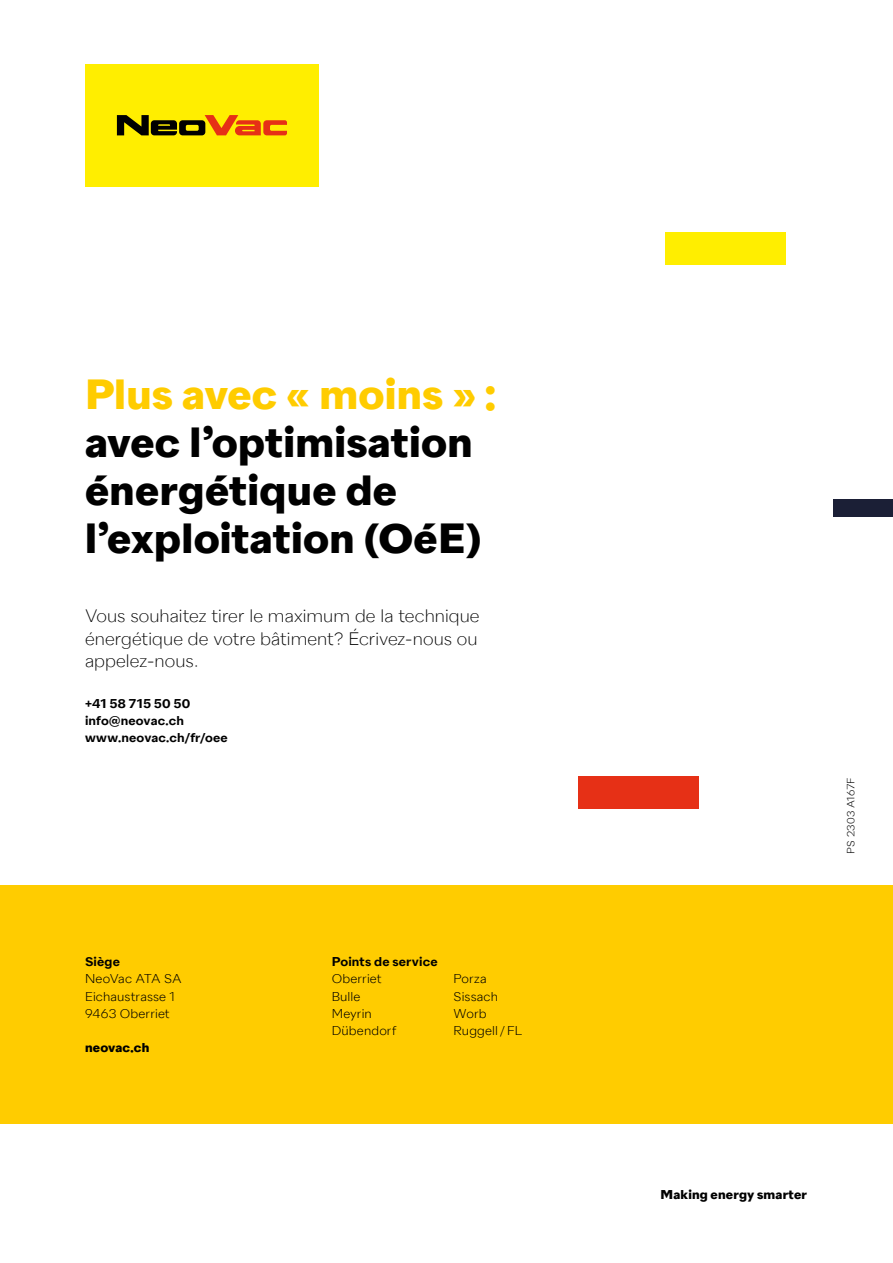
<style>
.page{position:relative;width:893px;height:1263px;background:#fff}
.page>*{position:absolute;margin:0;border:0;box-sizing:border-box;transform-origin:0 0}
.t1{font:700 42px/48px "Neo Vac Sans";letter-spacing:.005em;color:#000}
.t2{font:700 42px "Neo Vac Sans";letter-spacing:.005em;color:#fc0}
.t3{font:200 18px/22.5px "Neo Vac Sans";color:#000;text-align:justify}
.t4{font:300 12.75px/17.2px "Neo Vac Sans";letter-spacing:.01em;color:#000}
.t5{font:600 12.75px/17.2px "Neo Vac Sans";letter-spacing:.01em;color:#000}
.t6{font:700 12.75px "Neo Vac Sans";letter-spacing:.015em;color:#000}
.t7{font:300 10.5px "Neo Vac Sans";letter-spacing:.02em;color:#000}
</style>
<div class="page">
<div style="left:0;top:885px;width:893px;height:238px;background:#fc0"></div>
<div style="left:85px;top:64px;width:234px;height:122px;background:#fe0"></div>
<svg style="left:117px;top:115px;width:170px;height:20px"></svg>
<div style="left:578px;top:776px;width:120px;height:32px;background:#e63016"></div>
<div style="left:666px;top:233px;width:120px;height:32px;background:#fe0"></div>
<div style="left:833px;top:500px;width:60px;height:17px;background:#1b1f36"></div>
<h1 class="t2" style="left:85px;top:369px;width:412px">Plus avec « moins » :</h1>
<h1 class="t1" style="left:85px;top:420px;width:398px">avec l’optimisation énergétique de l’exploitation (OéE)</h1>
<p class="t3" style="left:85px;top:605px;width:396px">Vous souhaitez tirer le maximum de la technique énergétique de votre bâtiment? Écrivez-nous ou appelez-nous.</p>
<p class="t5" style="left:85px;top:695px;width:144px">+41 58 715 50 50 info@neovac.ch www.neovac.ch/fr/oee</p>
<p class="t5" style="left:85px;top:953px;width:36px">Siège</p>
<p class="t4" style="left:85px;top:970px;width:98px">NeoVac ATA SA<br>Eichaustrasse 1<br>9463 Oberriet</p>
<p class="t6" style="left:85px;top:1040px;width:66px">neovac.ch</p>
<p class="t5" style="left:332px;top:953px;width:108px">Points de service</p>
<p class="t4" style="left:332px;top:970px;width:66px">Oberriet<br>Bulle<br>Meyrin<br>Dübendorf</p>
<p class="t4" style="left:454px;top:970px;width:70px">Porza<br>Sissach<br>Worb<br>Ruggell / FL</p>
<p class="t7" style="left:844px;top:854px;width:78px;rotate:-90deg">PS 2303 A167F</p>
<p class="t6" style="left:660px;top:1187px;width:148px">Making energy smarter</p>
</div>
